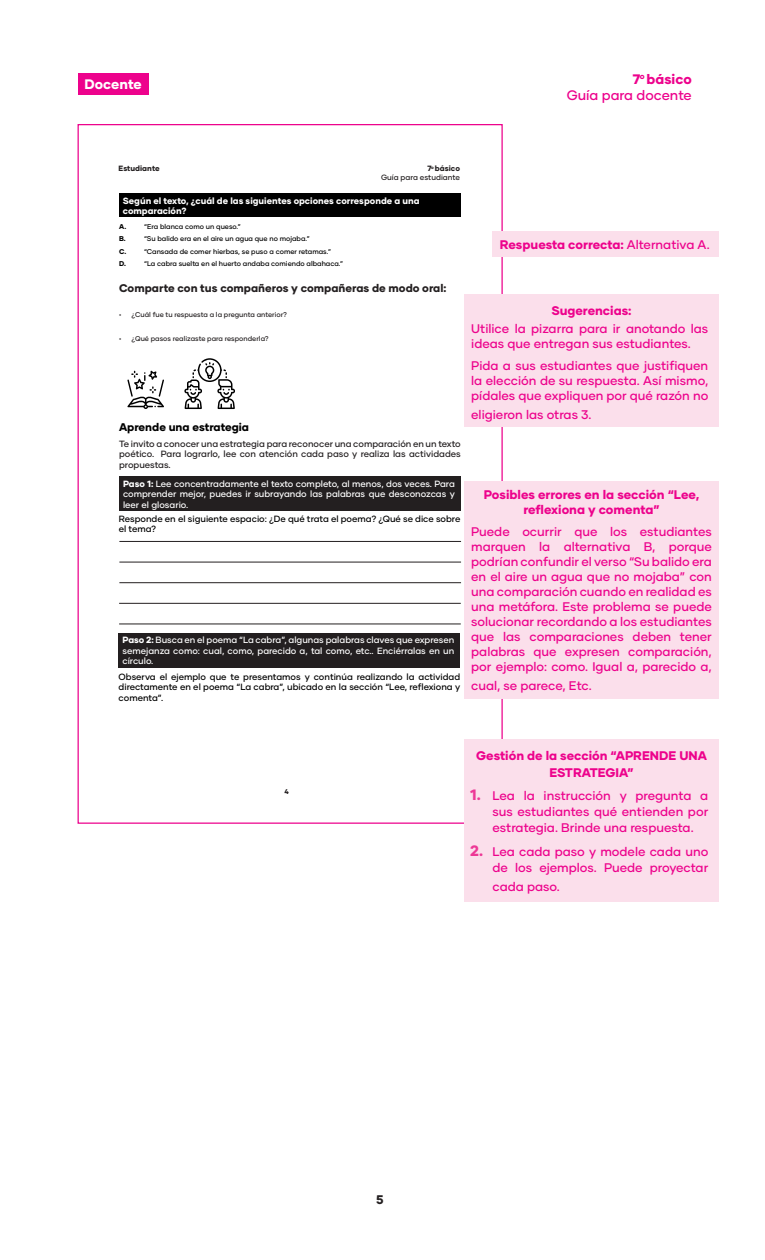
<style>
.page{position:relative;width:765px;height:1260px;background:#fff}
.page>*{position:absolute;margin:0;border:0;box-sizing:border-box;transform-origin:0 0}
.t1{font:500 13.75px/16.2px "Gilmer";color:#ed028c;text-align:right}
.t2{font:800 13.75px "Gilmer";color:#fff}
.txt{font:500 12.5px/15px "Gilmer";color:#ed028c;text-align:justify}
.txt-2{font:800 12.5px/15px "Gilmer";color:#ed028c;text-align:center}
.t3{font:800 12.5px "Gilmer";color:#231f20}
.t4{font:800 11.12px "Gilmer";color:#231f20}
.t5{font:800 11.12px "Gilmer";color:#000}
.t6{font:500 9px/10.4px "Gilmer";color:#fff;text-align:justify}
.t7{font:500 9px/10.4px "Gilmer";color:#000}
.t8{font:500 9px/10.4px "Gilmer";color:#231f20;text-align:justify}
.t9{font:800 9px/10.4px "Gilmer";color:#fff}
.t10{font:500 7.62px/9px "Gilmer";color:#231f20;text-align:right}
.t11{font:800 7.62px "Gilmer";color:#231f20}
.t12{font:500 7px "Gilmer";color:#000}
.t13{font:500 7px "Gilmer";color:#231f20}
.t14{font:800 7px "Gilmer";color:#000}
.t15{font:800 7px "Gilmer";color:#231f20}
.s1{font-weight:800}
.s2{font-weight:500}
.s3{font-weight:800;font-size:15px;color:#ed3896}
</style>
<div class="page">
<div style="left:78px;top:73px;width:70px;height:22px;background:#ed028c"></div>
<div style="left:119px;top:194px;width:342px;height:23px;background:#000"></div>
<div style="left:119px;top:476px;width:342px;height:35px;background:#231f20"></div>
<div style="left:119px;top:633px;width:341px;height:34px;background:#231f20"></div>
<hr style="left:119px;top:541px;width:342px;height:1px;background:#231f20">
<hr style="left:119px;top:562px;width:342px;height:1px;background:#231f20">
<hr style="left:119px;top:603px;width:342px;height:1px;background:#231f20">
<hr style="left:119px;top:582px;width:342px;height:1px;background:#231f20">
<hr style="left:119px;top:624px;width:342px;height:1px;background:#231f20">
<svg style="left:184px;top:358px;width:51px;height:51px"></svg>
<svg style="left:127px;top:371px;width:37px;height:38px"></svg>
<div style="left:464px;top:481px;width:255px;height:218px;background:#fbdfeb"></div>
<div style="left:464px;top:294px;width:255px;height:133px;background:#fbdfeb"></div>
<div style="left:493px;top:231px;width:226px;height:25px;background:#fbdfeb"></div>
<div style="left:464px;top:739px;width:255px;height:163px;background:#fbdfeb"></div>
<p class="t2" style="left:85px;top:76px;width:59px">Docente</p>
<p class="t1" style="left:567px;top:71px;width:127px"><span class="s1">7</span><sup>o</sup> <span class="s1">básico<br></span>Guía para docente</p>
<p class="t11" style="left:119px;top:164px;width:42px">Estudiante</p>
<p class="t10" style="left:381px;top:164px;width:80px"><span class="s1">7</span><sup>o</sup> <span class="s1">básico<br></span>Guía para estudiante</p>
<p class="t9" style="left:123px;top:195px;width:298px">Según el texto, ¿cuál de las siguientes opciones corresponde a una comparación?</p>
<p class="t14" style="left:119px;top:222px;width:9px">A.</p>
<p class="t12" style="left:144px;top:222px;width:98px">“Era blanca como un queso.”</p>
<p class="t14" style="left:119px;top:235px;width:8px">B.</p>
<p class="t12" style="left:144px;top:235px;width:167px">“Su balido era en el aire un agua que no mojaba.”</p>
<p class="t14" style="left:119px;top:247px;width:9px">C.</p>
<p class="t12" style="left:144px;top:247px;width:188px">“Cansada de comer hierbas, se puso a comer retamas.”</p>
<p class="t14" style="left:119px;top:259px;width:8px">D.</p>
<p class="t12" style="left:144px;top:259px;width:200px">“La cabra suelta en el huerto andaba comiendo albahaca.”</p>
<p class="t4" style="left:119px;top:281px;width:329px">Comparte con tus compañeros y compañeras de modo oral:</p>
<p class="t13" style="left:119px;top:310px;width:170px">• ¿Cuál fue tu respuesta a la pregunta anterior?</p>
<p class="t13" style="left:119px;top:335px;width:151px">• ¿Qué pasos realizaste para responderla?</p>
<p class="t5" style="left:119px;top:420px;width:131px">Aprende una estrategia</p>
<p class="t8" style="left:119px;top:438px;width:343px">Te invito a conocer una estrategia para reconocer una comparación en un texto poético. Para lograrlo, lee con atención cada paso y realiza las actividades propuestas.</p>
<p class="t6" style="left:123px;top:478px;width:333px"><span class="s1">Paso 1:</span> Lee concentradamente el texto completo, al menos, dos veces. Para comprender mejor, puedes ir subrayando las palabras que desconozcas y leer el glosario.</p>
<p class="t7" style="left:119px;top:514px;width:343px">Responde en el siguiente espacio: ¿De qué trata el poema? ¿Qué se dice sobre el tema?</p>
<p class="t6" style="left:123px;top:635px;width:333px"><span class="s1">Paso 2:</span> Busca en el poema “La cabra”, algunas palabras claves que expresen semejanza como: cual, como, parecido a, tal como, etc.. Enciérralas en un círculo.</p>
<p class="t7" style="left:119px;top:671px;width:343px;text-align:justify">Observa el ejemplo que te presentamos y continúa realizando la actividad directamente en el poema “La cabra”, ubicado en la sección “Lee, reflexiona y comenta”.</p>
<p class="txt-2" style="left:500px;top:237px;width:211px">Respuesta correcta: <span class="s2">Alternativa A.</span></p>
<p class="txt-2" style="left:551px;top:303px;width:82px">Sugerencias:</p>
<p class="txt" style="left:471px;top:321px;width:239px">Utilice la pizarra para ir anotando las ideas que entregan sus estudiantes.</p>
<p class="txt" style="left:471px;top:358px;width:239px">Pida a sus estudiantes que justifiquen la elección de su respuesta. Así mismo, pídales que expliquen por qué razón no</p>
<p class="txt" style="left:471px;top:407px;width:122px">eligieron las otras 3.</p>
<p class="txt-2" style="left:484px;top:487px;width:217px">Posibles errores en la sección “Lee, reflexiona y comenta”</p>
<p class="txt" style="left:471px;top:524px;width:242px">Puede ocurrir que los estudiantes marquen la alternativa B, porque podrían confundir el verso “Su balido era en el aire un agua que no mojaba” con una comparación cuando en realidad es una metáfora. Este problema se puede solucionar recordando a los estudiantes que las comparaciones deben tener palabras que expresen comparación, por ejemplo: como. Igual a, parecido a,</p>
<p class="txt" style="left:471px;top:678px;width:122px">cual, se parece, Etc.</p>
<p class="t15" style="left:284px;top:787px;width:6px">4</p>
<p class="txt-2" style="left:476px;top:748px;width:232px;line-height:16.2px">Gestión de la sección “APRENDE UNA<br>ESTRATEGIA”</p>
<p class="txt" style="left:493px;top:787px;width:217px;line-height:16.2px;text-indent:-22px"><span class="s3">1.</span> Lea la instrucción y pregunta a sus estudiantes qué entienden por estrategia. Brinde una respuesta.</p>
<p class="txt" style="left:470px;top:843px;width:240px;line-height:16.2px;text-align:right"><span class="s3">2.</span> Lea cada paso y modele cada uno de los ejemplos. Puede proyectar</p>
<p class="txt" style="left:493px;top:879px;width:69px">cada paso.</p>
<p class="t3" style="left:376px;top:1192px;width:9px">5</p>
</div>
